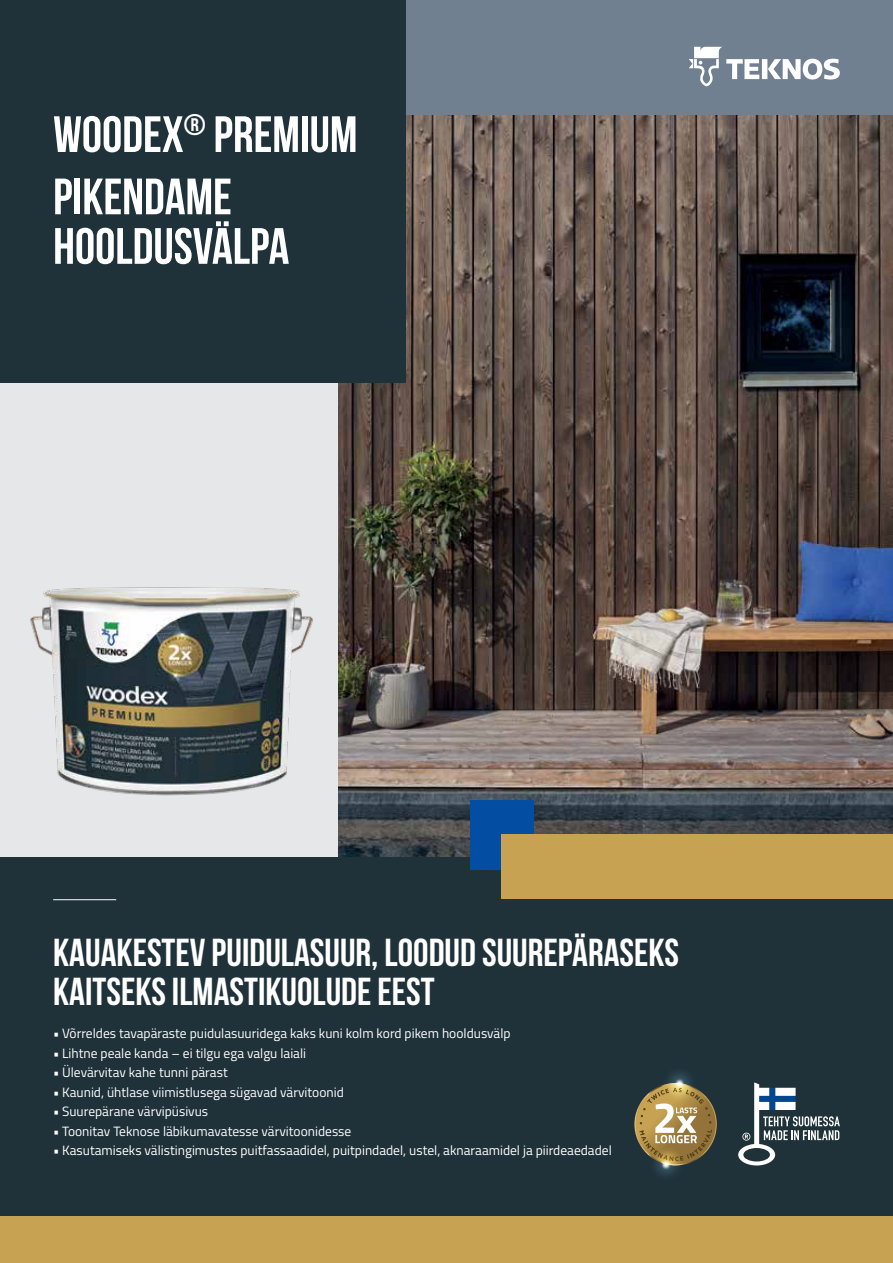
<style>
.page{position:relative;width:893px;height:1263px;background:#fff}
.page>*{position:absolute;margin:0;border:0;box-sizing:border-box;transform-origin:0 0}
.t1{font:700 51px/62.2px "Bebas Neue";color:#fff}
.t2{font:700 39px/39px "Bebas Neue";color:#fff}
.t3{font:13.5px "Titillium";color:#fff}
</style>
<div class="page">
<img style="left:337px;top:115px;width:556px;height:742px">
<div style="left:346px;top:0;width:547px;height:115px;background:#708090"></div>
<div style="left:0;top:1177px;width:893px;height:86px;background:#c7a252"></div>
<div style="left:0;top:363px;width:337px;height:575px;background:#e6e7e8"></div>
<div style="left:0;top:0;width:406px;height:383px;background:#1f3139"></div>
<div style="left:0;top:857px;width:893px;height:359px;background:#1f3139"></div>
<hr style="left:53px;top:899px;width:63px;height:1px;background:#fff">
<svg style="left:689px;top:47px;width:151px;height:39px"></svg>
<div style="left:470px;top:800px;width:63px;height:70px;background:#034ea2"></div>
<div style="left:502px;top:834px;width:391px;height:65px;background:#c7a252"></div>
<img style="left:30px;top:587px;width:283px;height:209px">
<svg style="left:635px;top:1084px;width:81px;height:80px"></svg>
<svg style="left:639px;top:1088px;width:73px;height:73px;background:#a69163"></svg>
<img style="left:657px;top:1085px;width:45px;height:21px">
<img style="left:662px;top:1072px;width:34px;height:28px">
<img style="left:643px;top:1141px;width:46px;height:24px">
<img style="left:649px;top:1147px;width:34px;height:29px">
<svg style="left:738px;top:1082px;width:102px;height:83px"></svg>
<h1 class="t1" style="left:53px;top:103px;width:306px">WOODEX<sup>®</sup> PREMIUM<br>PIKENDAME</h1>
<h1 class="t1" style="left:53px;top:214px;width:238px">HOOLDUSVÄLPA</h1>
<h2 class="t2" style="left:53px;top:932px;width:627px">KAUAKESTEV PUIDULASUUR, LOODUD SUUREPÄRASEKS<br>KAITSEKS ILMASTIKUOLUDE EEST</h2>
<p class="t3" style="left:53px;top:1023px;width:459px">• Võrreldes tavapäraste puidulasuuridega kaks kuni kolm kord pikem hooldusvälp</p>
<p class="t3" style="left:53px;top:1043px;width:254px">• Lihtne peale kanda – ei tilgu ega valgu laiali</p>
<p class="t3" style="left:53px;top:1062px;width:176px">• Ülevärvitav kahe tunni pärast</p>
<p class="t3" style="left:53px;top:1082px;width:292px">• Kaunid, ühtlase viimistlusega sügavad värvitoonid</p>
<p class="t3" style="left:53px;top:1101px;width:157px">• Suurepärane värvipüsivus</p>
<p class="t3" style="left:53px;top:1121px;width:300px">• Toonitav Teknose läbikumavatesse värvitoonidesse</p>
<p class="t3" style="left:53px;top:1140px;width:560px">• Kasutamiseks välistingimustes puitfassaadidel, puitpindadel, ustel, aknaraamidel ja piirdeaedadel</p>
</div>
